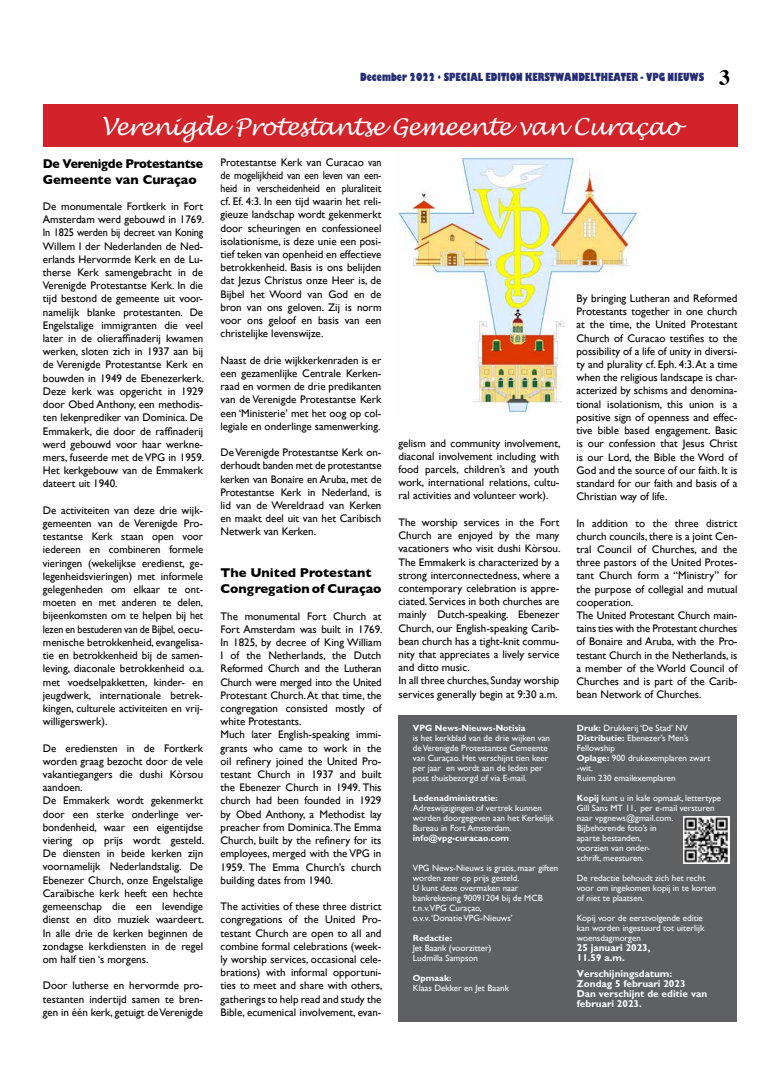
<style>
.page{position:relative;width:780px;height:1078px;background:#fff}
.page>*{position:absolute;margin:0;border:0;box-sizing:border-box;transform-origin:0 0}
.t1{font:23px "Lucida Handwriting Std";letter-spacing:-.025em;color:#fff}
.t2{font:700 13px/15.6px "Gill Sans";letter-spacing:-.02em;color:#000;scale:.94 1}
.t3{font:700 13px/15.6px "Gill Sans";color:#000}
.t4{font:11px/13.2px "Gill Sans";color:#000;text-align:justify}
.t5{font:11px "Gill Sans MT Ult Bd Cn";color:#282e74}
.t6{font:700 10px/10px "Gill Sans";color:#fff}
.t7{font:9px/10px "Gill Sans";color:#fff}
.t8{font:700 9px "Gill Sans";color:#fff}
.s1{font-family:"Times";font-weight:700;font-size:22px;color:#000}
.s2{font-weight:700}
</style>
<div class="page">
<div style="left:399px;top:714px;width:338px;height:306px;background:#5f6062"></div>
<img style="left:683px;top:816px;width:46px;height:47px">
<img style="left:395px;top:157px;width:242px;height:257px">
<div style="left:43px;top:104px;width:694px;height:43px;background:#d2232a"></div>
<p class="t5" style="left:360px;top:70px;width:371px">December 2022 • SPECIAL EDITION KERSTWANDELTHEATER - VPG NIEUWS <span class="s1">3</span></p>
<h1 class="t1" style="left:101px;top:112px;width:581px">Verenigde Protestantse Gemeente van Curaçao</h1>
<p class="t2" style="left:43px;top:155px;width:172px">De Verenigde Protestantse<br>Gemeente van Curaçao</p>
<p class="t4" style="left:43px;top:199px;width:163px">De monumentale Fortkerk in Fort Amsterdam werd gebouwd in 1769.<br>In 1825 werden bij decreet van Koning Willem I der Nederlanden de Ned&shy;erlands Hervormde Kerk en de Lu&shy;therse Kerk samengebracht in de Verenigde Protestantse Kerk. In die tijd bestond de gemeente uit voor&shy;namelijk blanke protestanten. De Engelstalige immigranten die veel later in de olieraffinaderij kwamen werken, sloten zich in 1937 aan bij de Verenigde Protestantse Kerk en bouwden in 1949 de Ebenezerkerk.<br>Deze kerk was opgericht in 1929 door Obed Anthony, een methodis&shy;ten lekenprediker van Dominica. De Emmakerk, die door de raffinaderij werd gebouwd voor haar werkne&shy;mers, fuseerde met de VPG in 1959.<br>Het kerkgebouw van de Emmakerk dateert uit 1940.</p>
<p class="t4" style="left:43px;top:503px;width:163px">De activiteiten van deze drie wijk&shy;gemeenten van de Verenigde Pro&shy;testantse Kerk staan open voor iedereen en combineren formele vieringen (wekelijkse eredienst, ge&shy;legenheidsvieringen) met informele gelegenheden om elkaar te ont&shy;moeten en met anderen te delen, bijeenkomsten om te helpen bij het lezen en bestuderen van de Bijbel, oecu&shy;menische betrokkenheid, evangelisa&shy;tie en betrokkenheid bij de samen&shy;leving, diaconale betrokkenheid o.a. met voedselpakketten, kinder- en jeugdwerk, internationale betrek&shy;kingen, culturele activiteiten en vrij&shy;willigerswerk).</p>
<p class="t4" style="left:43px;top:741px;width:163px;text-align:left">De erediensten in de Fortkerk worden graag bezocht door de vele vakantiegangers die dushi Kòrsou aandoen.<br>De Emmakerk wordt gekenmerkt door een sterke onderlinge ver&shy;bondenheid, waar een eigentijdse viering op prijs wordt gesteld.<br>De diensten in beide kerken zijn voornamelijk Nederlandstalig. De<br>Ebenezer Church, onze Engelstalige<br>Caraïbische kerk heeft een hechte gemeenschap die een levendige dienst en dito muziek waardeert.<br>In alle drie de kerken beginnen de zondagse kerkdiensten in de regel om half tien ‘s morgens.</p>
<p class="t4" style="left:43px;top:978px;width:162px">Door lutherse en hervormde pro&shy;testanten indertijd samen te bren&shy;gen in één kerk, getuigt de Verenigde</p>
<p class="t4" style="left:220px;top:155px;width:162px">Protestantse Kerk van Curacao van de mogelijkheid van een leven van een&shy;heid in verscheidenheid en pluraliteit cf. Ef. 4:3. In een tijd waarin het reli&shy;gieuze landschap wordt gekenmerkt door scheuringen en confessioneel isolationisme, is deze unie een posi&shy;tief teken van openheid en effectieve betrokkenheid. Basis is ons belijden dat Jezus Christus onze Heer is, de Bijbel het Woord van God en de bron van ons geloven. Zij is norm voor ons geloof en basis van een christelijke levenswijze.</p>
<p class="t4" style="left:220px;top:353px;width:162px">Naast de drie wijkkerkenraden is er een gezamenlijke Centrale Kerken&shy;raad en vormen de drie predikanten van de Verenigde Protestantse Kerk een ‘Ministerie’ met het oog op col&shy;legiale en onderlinge samenwerking.</p>
<p class="t4" style="left:220px;top:445px;width:162px">De Verenigde Protestantse Kerk on&shy;derhoudt banden met de protestantse kerken van Bonaire en Aruba, met de Protestantse Kerk in Nederland, is lid van de Wereldraad van Kerken en maakt deel uit van het Caribisch Netwerk van Kerken.</p>
<p class="t3" style="left:220px;top:565px;width:162px">The United Protestant<br>Congregation of Curaçao</p>
<p class="t4" style="left:220px;top:609px;width:163px;text-align:left">The monumental Fort Church at<br>Fort Amsterdam was built in 1769.<br>In 1825, by decree of King William<br>I of the Netherlands, the Dutch<br>Reformed Church and the Lutheran<br>Church were merged into the United<br>Protestant Church. At that time, the congregation consisted mostly of white Protestants.<br>Much later English-speaking immi&shy;grants who came to work in the oil refinery joined the United Pro&shy;testant Church in 1937 and built the Ebenezer Church in 1949. This church had been founded in 1929 by Obed Anthony, a Methodist lay preacher from Dominica. The Emma<br>Church, built by the refinery for its employees, merged with the VPG in<br>1959. The Emma Church’s church building dates from 1940.</p>
<p class="t4" style="left:220px;top:899px;width:163px">The activities of these three district congregations of the United Pro&shy;testant Church are open to all and combine formal celebrations (week&shy;ly worship services, occasional cele&shy;brations) with informal opportuni&shy;ties to meet and share with others, gatherings to help read and study the Bible, ecumenical involvement, evan-</p>
<p class="t4" style="left:576px;top:291px;width:162px">By bringing Lutheran and Reformed Protestants together in one church at the time, the United Protestant Church of Curacao testifies to the possibility of a life of unity in diversi&shy;ty and plurality cf. Eph. 4:3. At a time when the religious landscape is char&shy;acterized by schisms and denomina&shy;tional isolationism, this union is a positive sign of openness and effec&shy;tive bible based engagement. Basic is our confession that Jesus Christ is our Lord, the Bible the Word of God and the source of our faith. It is standard for our faith and basis of a Christian way of life.</p>
<p class="t4" style="left:576px;top:516px;width:162px;text-align:left">In addition to the three district church councils, there is a joint Cen&shy;tral Council of Churches, and the three pastors of the United Protes&shy;tant Church form a “Ministry” for the purpose of collegial and mutual cooperation.<br>The United Protestant Church main&shy;tains ties with the Protestant churches of Bonaire and Aruba, with the Pro&shy;testant Church in the Netherlands, is a member of the World Council of<br>Churches and is part of the Carib&shy;bean Network of Churches.</p>
<p class="t4" style="left:398px;top:436px;width:163px">gelism and community involvement, diaconal involvement including with food parcels, children’s and youth work, international relations, cultu&shy;ral activities and volunteer work).</p>
<p class="t4" style="left:398px;top:515px;width:163px;text-align:left">The worship services in the Fort Church are enjoyed by the many vacationers who visit dushi Kòrsou.<br>The Emmakerk is characterized by a strong interconnectedness, where a contemporary celebration is appre&shy;ciated. Services in both churches are mainly Dutch-speaking. Ebenezer Church, our English-speaking Carib&shy;bean church has a tight-knit commu&shy;nity that appreciates a lively service and ditto music.<br>In all three churches, Sunday worship services generally begin at 9:30 a.m.</p>
<p class="t7" style="left:577px;top:722px;width:135px"><span class="s2">Druk:</span> Drukkerij ‘De Stad’ NV<br><span class="s2">Distributie:</span> Ebenezer’s Men’s<br>Fellowship<br><span class="s2">Oplage:</span> 900 drukexemplaren zwart -wit.<br>Ruim 230 emailexemplaren</p>
<p class="t7" style="left:577px;top:792px;width:146px"><span class="s2">Kopij</span> kunt u in kale opmaak, lettertype<br>Gill Sans MT 11, per e-mail versturen naar vpgnews@gmail.com.<br>Bijbehorende foto’s in<br>aparte bestanden,<br>voorzien van onder-<br>schrift, meesturen.</p>
<p class="t7" style="left:577px;top:872px;width:141px">De redactie behoudt zich het recht voor om ingekomen kopij in te korten of niet te plaatsen.</p>
<p class="t7" style="left:577px;top:912px;width:129px">Kopij voor de eerstvolgende editie kan worden ingestuurd tot uiterlijk woensdagmorgen</p>
<p class="t6" style="left:577px;top:942px;width:75px">25 januari 2023,<br>11.59 a.m.</p>
<p class="t6" style="left:577px;top:968px;width:132px">Verschijningsdatum:<br>Zondag 5 februari 2023<br>Dan verschijnt de editie van februari 2023.</p>
<p class="t8" style="left:413px;top:722px;width:114px">VPG News-Nieuws-Notisia</p>
<p class="t7" style="left:413px;top:733px;width:139px">is het kerkblad van de drie wijken van de Verenigde Protestantse Gemeente van Curaçao. Het verschijnt tien keer per jaar en wordt aan de leden per post thuisbezorgd of via E-mail.</p>
<p class="t8" style="left:413px;top:792px;width:86px">Ledenadministratie:</p>
<p class="t7" style="left:413px;top:803px;width:142px">Adreswijzigingen of vertrek kunnen worden doorgegeven aan het Kerkelijk<br>Bureau in Fort Amsterdam.</p>
<p class="t8" style="left:413px;top:832px;width:98px">info@vpg-curacao.com</p>
<p class="t7" style="left:413px;top:863px;width:147px">VPG News-Nieuws is gratis, maar giften worden zeer op prijs gesteld.<br>U kunt deze overmaken naar bankrekening 90091204 bij de MCB t.n.v.VPG Curaçao,<br>o.v.v. ‘Donatie VPG-Nieuws’</p>
<p class="t8" style="left:413px;top:932px;width:41px">Redactie:</p>
<p class="t7" style="left:413px;top:943px;width:80px">Jet Baank (voorzitter)<br>Ludmilla Sampson</p>
<p class="t8" style="left:413px;top:972px;width:40px">Opmaak:</p>
<p class="t7" style="left:413px;top:982px;width:98px">Klaas Dekker en Jet Baank</p>
</div>
